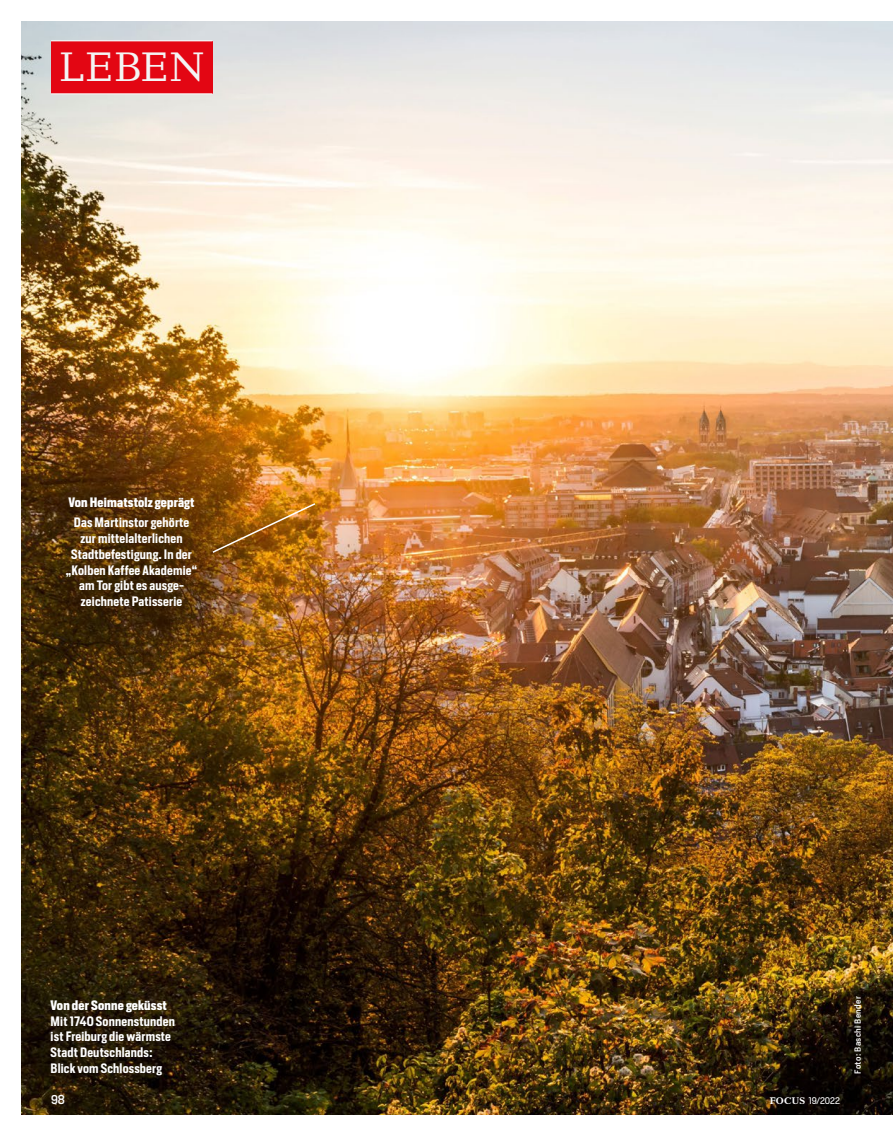
<style>
.page{position:relative;width:893px;height:1136px;background:#fff}
.page>*{position:absolute;margin:0;border:0;box-sizing:border-box;transform-origin:0 0}
.t1{font:41.85px "Candida Focus Roman";letter-spacing:.025em;color:#f4f4f4}
.t2{font:600 12.75px/15.8px "Heron Sans Cond";letter-spacing:.015em;color:#fff;text-align:center}
.t3{font:700 12.75px "Heron Sans Cond";letter-spacing:.015em;color:#fff}
.t4{font:500 12px "Heron Sans";color:#fff}
.t5{font:9px "Heron Sans";color:#fff}
.t6{font:500 8.25px "Heron Sans";letter-spacing:.04em;color:#fff}
.s1{font-family:"Candida Focus";font-weight:700;font-size:9.75px}
</style>
<div class="page">
<img style="left:21px;top:21px;width:872px;height:1093px">
<svg style="left:45px;top:476px;width:208px;height:204px;background:#58350a"></svg>
<img style="left:211px;top:501px;width:106px;height:53px">
<div style="left:51px;top:41px;width:162px;height:53px;background:#e30613"></div>
<hr style="left:51px;top:40px;width:162px;height:1px;background:#fff">
<hr style="left:51px;top:93px;width:162px;height:1px;background:#fff">
<h1 class="t1" style="left:60px;top:43px;width:146px">LEBEN</h1>
<p class="t3" style="left:69px;top:494px;width:128px">Von Heimatstolz geprägt</p>
<p class="t2" style="left:66px;top:514px;width:133px">Das Martinstor gehörte zur mittelalterlichen<br>Stadtbefestigung. In der „Kolben Kaffee Akademie“ am Tor gibt es ausge&shy;zeichnete Patisserie</p>
<p class="t3" style="left:51px;top:996px;width:118px">Von der Sonne geküsst</p>
<p class="t2" style="left:51px;top:1012px;width:126px;text-align:left">Mit 1740 Sonnenstunden ist Freiburg die wärmste<br>Stadt Deutschlands:<br>Blick vom Schlossberg</p>
<p class="t4" style="left:51px;top:1092px;width:15px">98</p>
<p class="t5" style="left:770px;top:1095px;width:71px"><span class="s1">FOCUS</span> 19/2022</p>
<p class="t6" style="left:852px;top:1073px;width:79px;rotate:-90deg">Foto: Baschi Bender</p>
</div>
